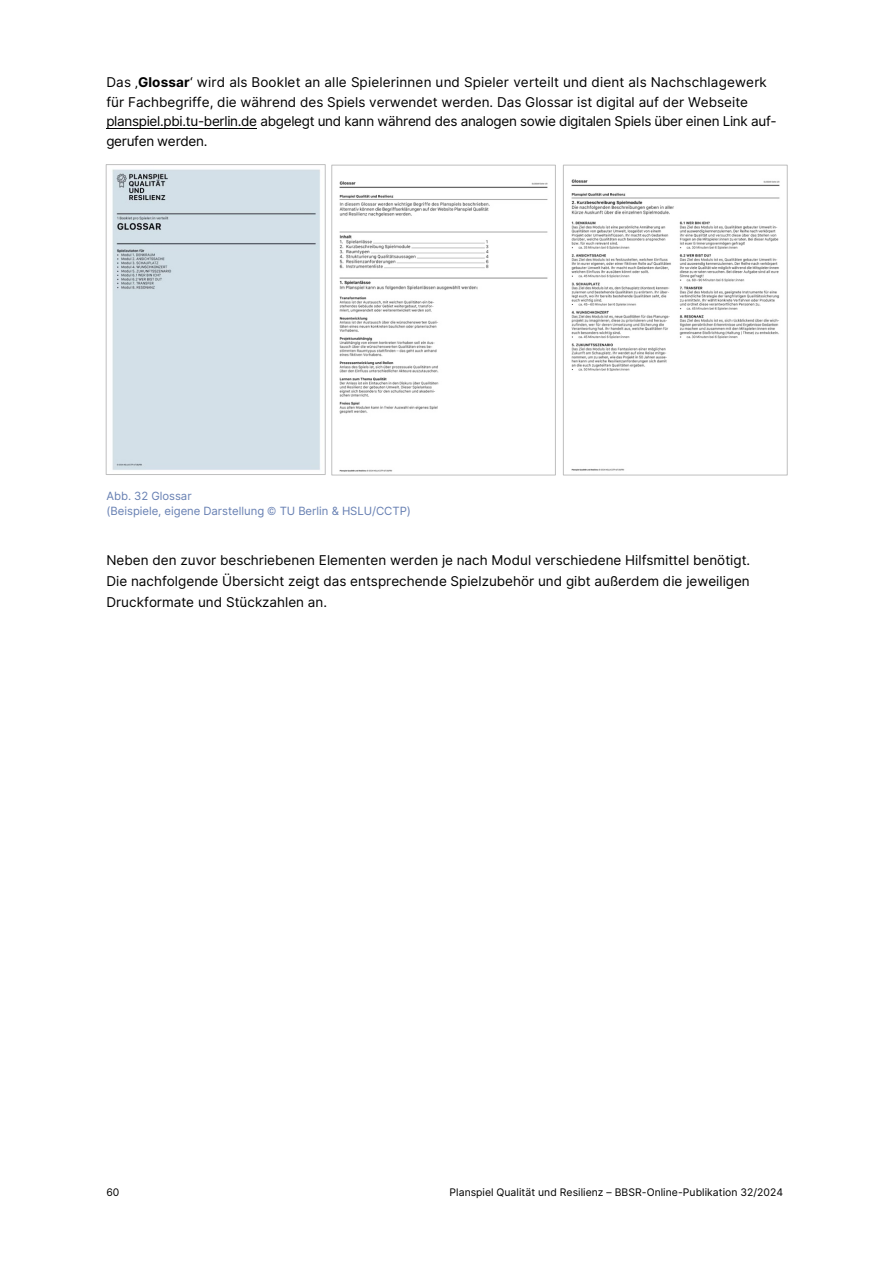
<style>
.page{position:relative;width:893px;height:1263px;background:#fff}
.page>*{position:absolute;margin:0;border:0;box-sizing:border-box;transform-origin:0 0}
.t1{font:13.5px/19.5px "Inter";color:#000}
.t2{font:11.4px/15.1px "Inter";color:#667fb2}
.t3{font:10.5px "Inter";letter-spacing:.005em;color:#000}
.s1{font-weight:700}
</style>
<div class="page">
<hr style="left:106px;top:128px;width:151px;height:1px;background:#000">
<div style="left:112px;top:169px;width:208px;height:301px;background:#d3e0e8"></div>
<div style="left:106px;top:164px;width:219px;height:311px;border:1px solid #bfbfbf"></div>
<img style="left:339px;top:181px;width:209px;height:291px">
<div style="left:332px;top:165px;width:224px;height:310px;border:1px solid #bfbfbf"></div>
<img style="left:571px;top:179px;width:209px;height:292px">
<div style="left:563px;top:165px;width:224px;height:310px;border:1px solid #bfbfbf"></div>
<p class="t1" style="left:106px;top:73px;width:672px">Das ‚<span class="s1">Glossar</span>‘ wird als Booklet an alle Spielerinnen und Spieler verteilt und dient als Nachschlagewerk für Fachbegriffe, die während des Spiels verwendet werden. Das Glossar ist digital auf der Webseite planspiel.pbi.tu-berlin.de abgelegt und kann während des analogen sowie digitalen Spiels über einen Link auf&shy;gerufen werden.</p>
<p class="t2" style="left:106px;top:488px;width:306px">Abb. 32 Glossar<br>(Beispiele, eigene Darstellung © TU Berlin &amp; HSLU/CCTP)</p>
<p class="t1" style="left:106px;top:550px;width:645px;line-height:21px;text-align:justify">Neben den zuvor beschriebenen Elementen werden je nach Modul verschiedene Hilfsmittel benötigt.<br>Die nachfolgende Übersicht zeigt das entsprechende Spielzubehör und gibt außerdem die jeweiligen Druckformate und Stückzahlen an.</p>
<p class="t3" style="left:106px;top:1185px;width:15px">60</p>
<p class="t3" style="left:450px;top:1185px;width:335px">Planspiel Qualität und Resilienz – BBSR-Online-Publikation 32/2024</p>
</div>
